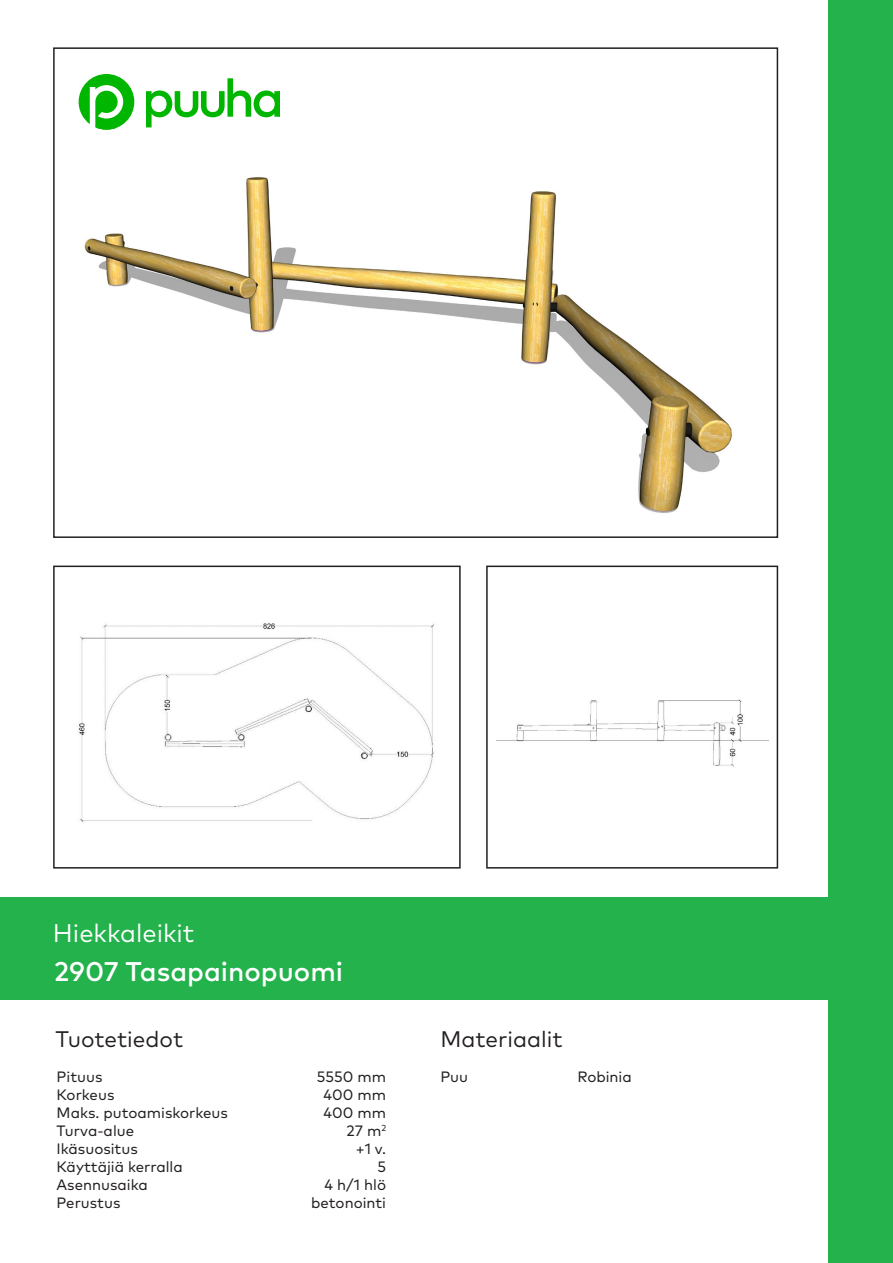
<style>
.page{position:relative;width:893px;height:1263px;background:#fff}
.page>*{position:absolute;margin:0;border:0;box-sizing:border-box;transform-origin:0 0}
.TUOTENUMERO{font:500 27px "Mark Pro";color:#fff}
.TUOTERYHMÄ{font:25.5px "Mark Pro";color:#fff}
.TUOTE_MATERIAALI{font:22.5px "Mark Pro";color:#231f20}
.Tiedot{font:15px "Mark Pro";color:#231f20}
.Numerot{font:15px "Mark Pro";color:#231f20}
</style>
<div class="page">
<div style="left:0;top:897px;width:884px;height:103px;background:#23b24b"></div>
<div style="left:828px;top:0;width:65px;height:1263px;background:#23b24b"></div>
<svg style="left:79px;top:74px;width:55px;height:56px"></svg>
<svg style="left:146px;top:78px;width:134px;height:49px"></svg>
<div style="left:53px;top:47px;width:725px;height:491px;border:2px solid #231f20"></div>
<div style="left:53px;top:566px;width:408px;height:302px;border:2px solid #231f20"></div>
<div style="left:486px;top:566px;width:292px;height:302px;border:2px solid #231f20"></div>
<img style="left:79px;top:623px;width:355px;height:199px">
<img style="left:496px;top:699px;width:272px;height:68px">
<img style="left:84px;top:177px;width:648px;height:336px">
<p class="TUOTERYHMÄ" style="left:53px;top:913px;width:143px">Hiekkaleikit</p>
<p class="TUOTENUMERO" style="left:54px;top:951px;width:290px">2907 Tasapainopuomi</p>
<p class="TUOTE_MATERIAALI" style="left:56px;top:1022px;width:129px">Tuotetiedot</p>
<p class="TUOTE_MATERIAALI" style="left:440px;top:1022px;width:124px">Materiaalit</p>
<p class="Tiedot" style="left:57px;top:1065px;width:47px">Pituus</p>
<p class="Tiedot" style="left:57px;top:1083px;width:59px">Korkeus</p>
<p class="Tiedot" style="left:57px;top:1101px;width:173px">Maks. putoamiskorkeus</p>
<p class="Tiedot" style="left:57px;top:1119px;width:79px">Turva-alue</p>
<p class="Tiedot" style="left:57px;top:1137px;width:83px">Ikäsuositus</p>
<p class="Tiedot" style="left:57px;top:1155px;width:128px">Käyttäjiä kerralla</p>
<p class="Tiedot" style="left:57px;top:1173px;width:93px">Asennusaika</p>
<p class="Tiedot" style="left:57px;top:1191px;width:65px">Perustus</p>
<p class="Numerot" style="left:317px;top:1065px;width:71px">5550 mm</p>
<p class="Tiedot" style="left:440px;top:1065px;width:29px">Puu</p>
<p class="Tiedot" style="left:577px;top:1065px;width:56px">Robinia</p>
<p class="Numerot" style="left:324px;top:1083px;width:64px">400 mm</p>
<p class="Numerot" style="left:324px;top:1101px;width:64px">400 mm</p>
<p class="Numerot" style="left:347px;top:1119px;width:41px">27 m<sup>2</sup></p>
<p class="Numerot" style="left:356px;top:1137px;width:32px">+1 v.</p>
<p class="Numerot" style="left:377px;top:1155px;width:10px">5</p>
<p class="Numerot" style="left:325px;top:1173px;width:63px">4 h/1 hlö</p>
<p class="Numerot" style="left:311px;top:1191px;width:76px">betonointi</p>
</div>
